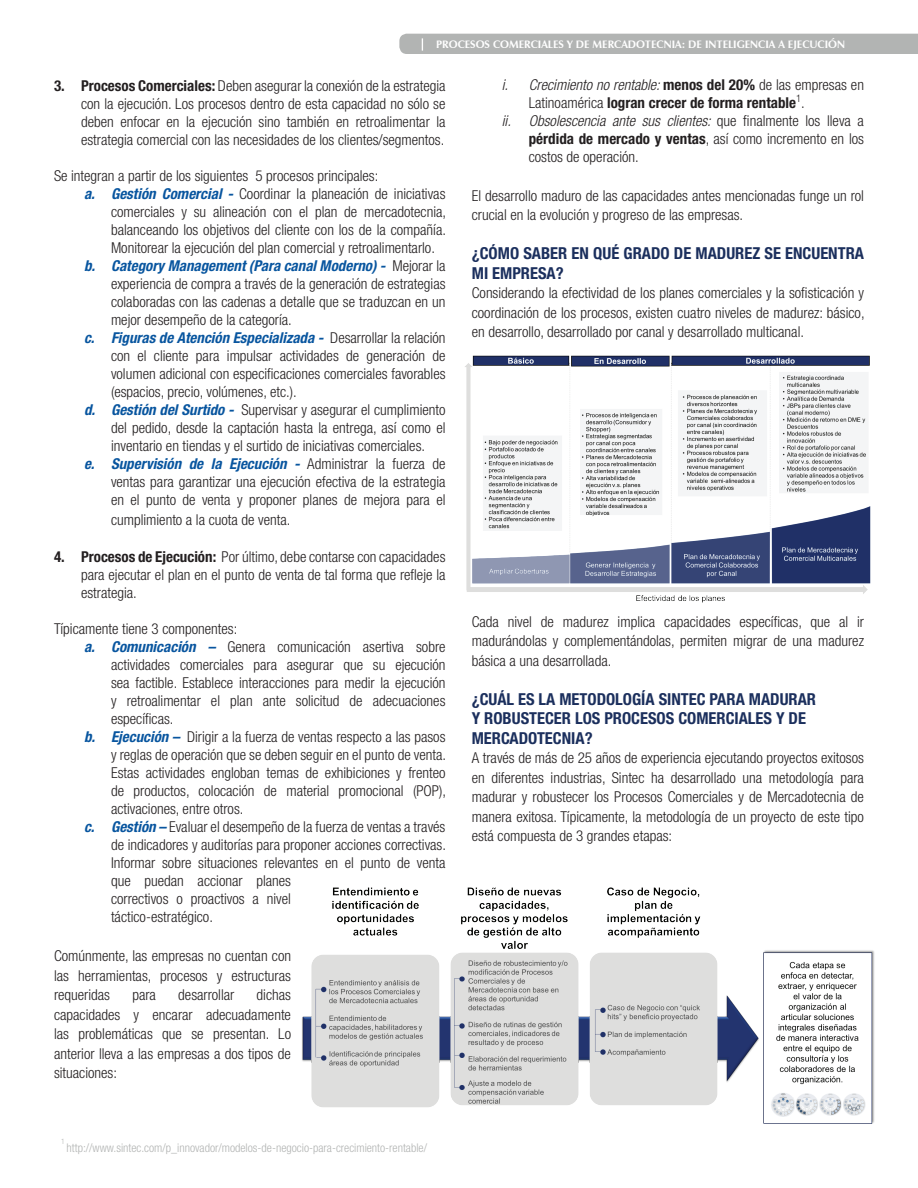
<style>
.page{position:relative;width:918px;height:1188px;background:#fff}
.page>*{position:absolute;margin:0;border:0;box-sizing:border-box;transform-origin:0 0}
.t1{font:700 condensed 16.5px/19.5px "Helvetica Neue LT Std";color:#1b2f5d}
.t2{font:300 condensed 15px/19.5px "Helvetica Neue LT Std";color:#231f20;text-align:justify}
.t3{font:italic 700 condensed 15px "Helvetica Neue LT Std";color:#08559f}
.t4{font:italic 300 condensed 15px "Helvetica Neue LT Std";color:#231f20}
.t5{font:700 condensed 15px "Helvetica Neue LT Std";color:#231f20}
.t6{font:300 condensed 12px "Helvetica Neue LT Std";color:#b2b4b3}
.t7{font:700 10.8px "Zapf Humanist 601 BT";color:#fff}
.t8{font:300 condensed 7.5px "Helvetica Neue LT Std";color:#b2b4b3}
.s1{font-weight:700}
.s2{font-weight:700;font-style:italic;color:#08559f}
.s3{font-weight:300;font-style:normal;color:#231f20}
.s4{font-weight:700;font-style:normal}
.s5{font-style:normal}
.s6{font-weight:300}
</style>
<div class="page">
<div style="left:399px;top:34px;width:519px;height:20px;background:#b2b4b3"></div>
<img style="left:302px;top:887px;width:573px;height:237px">
<img style="left:465px;top:355px;width:405px;height:248px">
<p class="t7" style="left:436px;top:38px;width:411px">PROCESOS COMERCIALES Y DE MERCADOTECNIA: DE INTELIGENCIA A EJECUCIÓN</p>
<p class="t2" style="left:81px;top:77px;width:366px;line-height:18px;text-indent:-27px"><span class="s1">3. Procesos Comerciales:</span> Deben asegurar la conexión de la estrategia con la ejecución. Los procesos dentro de esta capacidad no sólo se deben enfocar en la ejecución sino también en retroalimentar la estrategia comercial con las necesidades de los clientes/segmentos.</p>
<p class="t2" style="left:54px;top:166px;width:326px">Se integran a partir de los siguientes 5 procesos principales:</p>
<p class="t2" style="left:84px;top:184px;width:363px"><span class="s2">a. Gestión Comercial -</span> Coordinar la planeación de iniciativas</p>
<p class="t2" style="left:111px;top:202px;width:337px">comerciales y su alineación con el plan de mercadotecnia,</p>
<p class="t2" style="left:111px;top:220px;width:337px">balanceando los objetivos del cliente con los de la compañía.</p>
<p class="t2" style="left:111px;top:238px;width:325px">Monitorear la ejecución del plan comercial y retroalimentarlo.</p>
<p class="t3" style="left:84px;top:257px;width:363px">b. Category Management (Para canal Moderno) - <span class="s3">Mejorar la</span></p>
<p class="t2" style="left:111px;top:274px;width:336px">experiencia de compra a través de la generación de estrategias</p>
<p class="t2" style="left:111px;top:292px;width:336px">colaboradas con las cadenas a detalle que se traduzcan en un</p>
<p class="t2" style="left:111px;top:310px;width:182px">mejor desempeño de la categoría.</p>
<p class="t3" style="left:84px;top:329px;width:363px">c. Figuras de Atención Especializada - <span class="s3">Desarrollar la relación</span></p>
<p class="t2" style="left:111px;top:346px;width:336px">con el cliente para impulsar actividades de generación de</p>
<p class="t2" style="left:111px;top:364px;width:336px">volumen adicional con especificaciones comerciales favorables</p>
<p class="t2" style="left:111px;top:382px;width:187px">(espacios, precio, volúmenes, etc.).</p>
<p class="t2" style="left:84px;top:400px;width:363px"><span class="s2">d. Gestión del Surtido -</span> Supervisar y asegurar el cumplimiento</p>
<p class="t2" style="left:111px;top:418px;width:336px">del pedido, desde la captación hasta la entrega, así como el</p>
<p class="t2" style="left:111px;top:436px;width:316px">inventario en tiendas y el surtido de iniciativas comerciales.</p>
<p class="t3" style="left:84px;top:455px;width:363px">e. Supervisión de la Ejecución - <span class="s3">Administrar la fuerza de</span></p>
<p class="t2" style="left:111px;top:472px;width:336px">ventas para garantizar una ejecución efectiva de la estrategia</p>
<p class="t2" style="left:111px;top:490px;width:336px">en el punto de venta y proponer planes de mejora para el</p>
<p class="t2" style="left:111px;top:510px;width:181px">cumplimiento a la cuota de venta.</p>
<p class="t2" style="left:81px;top:548px;width:366px;line-height:18px;text-indent:-27px"><span class="s1">4. Procesos de Ejecución:</span> Por último, debe contarse con capacidades para ejecutar el plan en el punto de venta de tal forma que refleje la estrategia.</p>
<p class="t2" style="left:54px;top:619px;width:185px">Típicamente tiene 3 componentes:</p>
<p class="t2" style="left:84px;top:637px;width:363px"><span class="s2">a. Comunicación –</span> Genera comunicación asertiva sobre</p>
<p class="t2" style="left:111px;top:655px;width:336px">actividades comerciales para asegurar que su ejecución</p>
<p class="t2" style="left:111px;top:673px;width:336px">sea factible. Establece interacciones para medir la ejecución</p>
<p class="t2" style="left:111px;top:691px;width:336px">y retroalimentar el plan ante solicitud de adecuaciones</p>
<p class="t2" style="left:111px;top:709px;width:64px">específicas.</p>
<p class="t2" style="left:84px;top:727px;width:363px"><span class="s2">b. Ejecución –</span> Dirigir a la fuerza de ventas respecto a las pasos</p>
<p class="t2" style="left:111px;top:745px;width:337px">y reglas de operación que se deben seguir en el punto de venta.</p>
<p class="t2" style="left:111px;top:763px;width:336px">Estas actividades engloban temas de exhibiciones y frenteo</p>
<p class="t2" style="left:111px;top:781px;width:337px">de productos, colocación de material promocional (POP),</p>
<p class="t2" style="left:111px;top:799px;width:134px">activaciones, entre otros.</p>
<p class="t2" style="left:84px;top:817px;width:363px"><span class="s2">c. Gestión –</span> Evaluar el desempeño de la fuerza de ventas a través</p>
<p class="t2" style="left:111px;top:835px;width:337px">de indicadores y auditorías para proponer acciones correctivas.</p>
<p class="t2" style="left:111px;top:853px;width:336px">Informar sobre situaciones relevantes en el punto de venta</p>
<p class="t2" style="left:111px;top:871px;width:182px">que puedan accionar planes</p>
<p class="t2" style="left:111px;top:889px;width:181px">correctivos o proactivos a nivel</p>
<p class="t2" style="left:111px;top:907px;width:103px">táctico-estratégico.</p>
<p class="t2" style="left:54px;top:946px;width:239px">Comúnmente, las empresas no cuentan con las herramientas, procesos y estructuras requeridas</p>
<p class="t4" style="left:502px;top:76px;width:364px">i. Crecimiento no rentable: <span class="s4">menos del 20%</span> <span class="s5">de las empresas en</span></p>
<p class="t5" style="left:529px;top:94px;width:277px"><span class="s6">Latinoamérica</span> logran crecer de forma rentable<sup>1</sup><span class="s6">.</span></p>
<p class="t4" style="left:502px;top:112px;width:364px">ii. Obsolescencia ante sus clientes: <span class="s5">que finalmente los lleva a</span></p>
<p class="t5" style="left:529px;top:130px;width:337px">pérdida de mercado y ventas<span class="s6">, así como incremento en los</span></p>
<p class="t2" style="left:529px;top:147px;width:111px">costos de operación.</p>
<p class="t2" style="left:472px;top:186px;width:394px">El desarrollo maduro de las capacidades antes mencionadas funge un rol crucial en la evolución y progreso de las empresas.</p>
<p class="t1" style="left:472px;top:244px;width:394px">¿CÓMO SABER EN QUÉ GRADO DE MADUREZ SE ENCUENTRA<br>MI EMPRESA?</p>
<p class="t2" style="left:472px;top:283px;width:394px">Considerando la efectividad de los planes comerciales y la sofisticación y coordinación de los procesos, existen cuatro niveles de madurez: básico, en desarrollo, desarrollado por canal y desarrollado multicanal.</p>
<p class="t2" style="left:472px;top:612px;width:394px">Cada nivel de madurez implica capacidades específicas, que al ir madurándolas y complementándolas, permiten migrar de una madurez básica a una desarrollada.</p>
<p class="t1" style="left:472px;top:689px;width:346px">¿CUÁL ES LA METODOLOGÍA SINTEC PARA MADURAR<br>Y ROBUSTECER LOS PROCESOS COMERCIALES Y DE<br>MERCADOTECNIA?</p>
<p class="t2" style="left:472px;top:748px;width:394px">A través de más de 25 años de experiencia ejecutando proyectos exitosos en diferentes industrias, Sintec ha desarrollado una metodología para madurar y robustecer los Procesos Comerciales y de Mercadotecnia de manera exitosa. Típicamente, la metodología de un proyecto de este tipo está compuesta de 3 grandes etapas:</p>
<p class="t2" style="left:54px;top:985px;width:239px;text-indent:203px">dichas capacidades y encarar adecuadamente las problemáticas que se presentan. Lo anterior lleva a las empresas a dos tipos de situaciones:</p>
<p class="t2" style="left:132px;top:985px;width:25px">para</p>
<p class="t2" style="left:178px;top:985px;width:58px">desarrollar</p>
<p class="t8" style="left:61px;top:1137px;width:5px">1</p>
<p class="t6" style="left:67px;top:1140px;width:362px">http://www.sintec.com/p_innovador/modelos-de-negocio-para-crecimiento-rentable/</p>
</div>
